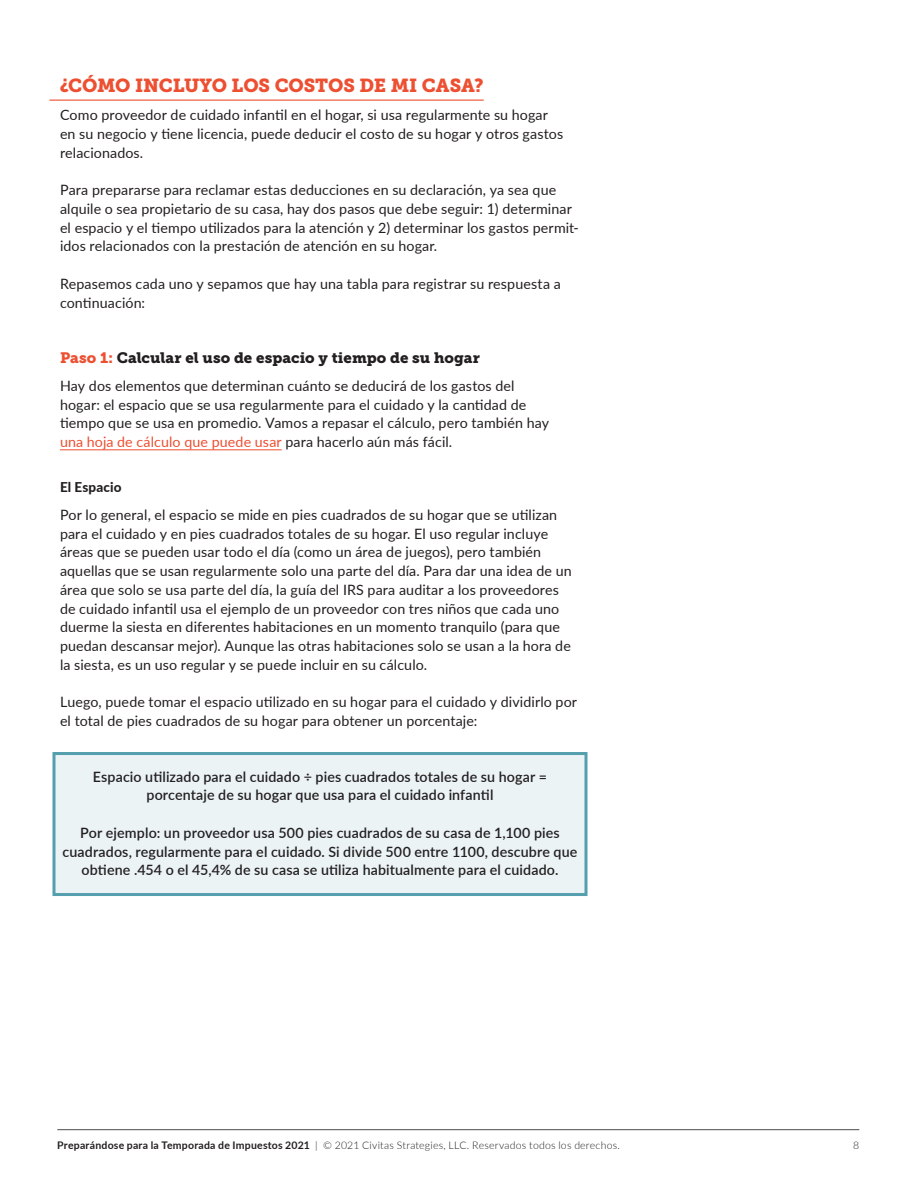
<style>
.page{position:relative;width:918px;height:1188px;background:#fff}
.page>*{position:absolute;margin:0;border:0;box-sizing:border-box;transform-origin:0 0}
.t1{font:18.75px "Museo Slab 900";letter-spacing:-.005em;color:#ed4f31}
.t2{font:15px "Museo Slab 900";letter-spacing:.005em;color:#231f20}
.Body{font:14.25px/18.8px "Lato";letter-spacing:.01em;color:#231f20}
.Equations___Example{font:600 14.25px/18.8px "Lato";letter-spacing:.01em;color:#231f20;text-align:center}
.t3{font:800 13.5px "Lato";letter-spacing:.01em;color:#231f20}
.t4{font:300 10.5px "Lato";letter-spacing:.02em;color:#231f20}
.s1{color:#ed4f31}
.s2{font-weight:700}
</style>
<div class="page">
<hr style="left:57px;top:1129px;width:802px;height:1px;background:#4b4c4d">
<hr style="left:50px;top:100px;width:434px;height:1px;background:#ed4f31">
<hr style="left:60px;top:450px;width:222px;height:1px;background:#ed4f31">
<div style="left:52px;top:752px;width:536px;height:144px;background:#ebf3f5;border:3px solid #559eae"></div>
<h2 class="t1" style="left:60px;top:75px;width:425px">¿CÓMO INCLUYO LOS COSTOS DE MI CASA?</h2>
<p class="Body" style="left:60px;top:105px;width:505px">Como proveedor de cuidado infantil en el hogar, si usa regularmente su hogar en su negocio y tiene licencia, puede deducir el costo de su hogar y otros gastos relacionados.</p>
<p class="Body" style="left:60px;top:180px;width:520px">Para prepararse para reclamar estas deducciones en su declaración, ya sea que alquile o sea propietario de su casa, hay dos pasos que debe seguir: 1) determinar el espacio y el tiempo utilizados para la atención y 2) determinar los gastos permit&shy;idos relacionados con la prestación de atención en su hogar.</p>
<p class="Body" style="left:60px;top:274px;width:502px">Repasemos cada uno y sepamos que hay una tabla para registrar su respuesta a continuación:</p>
<h3 class="t2" style="left:60px;top:349px;width:421px"><span class="s1">Paso 1:</span> Calcular el uso de espacio y tiempo de su hogar</h3>
<p class="Body" style="left:60px;top:376px;width:491px">Hay dos elementos que determinan cuánto se deducirá de los gastos del hogar: el espacio que se usa regularmente para el cuidado y la cantidad de tiempo que se usa en promedio. Vamos a repasar el cálculo, pero también hay <span class="s1">una hoja de cálculo que puede usar</span> para hacerlo aún más fácil.</p>
<h4 class="t3" style="left:60px;top:477px;width:63px">El Espacio</h4>
<p class="Body" style="left:60px;top:505px;width:513px">Por lo general, el espacio se mide en pies cuadrados de su hogar que se utilizan para el cuidado y en pies cuadrados totales de su hogar. El uso regular incluye áreas que se pueden usar todo el día (como un área de juegos), pero también aquellas que se usan regularmente solo una parte del día. Para dar una idea de un área que solo se usa parte del día, la guía del IRS para auditar a los proveedores de cuidado infantil usa el ejemplo de un proveedor con tres niños que cada uno duerme la siesta en diferentes habitaciones en un momento tranquilo (para que puedan descansar mejor). Aunque las otras habitaciones solo se usan a la hora de la siesta, es un uso regular y se puede incluir en su cálculo.</p>
<p class="Body" style="left:60px;top:692px;width:519px">Luego, puede tomar el espacio utilizado en su hogar para el cuidado y dividirlo por el total de pies cuadrados de su hogar para obtener un porcentaje:</p>
<p class="Equations___Example" style="left:93px;top:766px;width:456px">Espacio utilizado para el cuidado ÷ pies cuadrados totales de su hogar = porcentaje de su hogar que usa para el cuidado infantil</p>
<p class="Equations___Example" style="left:63px;top:823px;width:516px">Por ejemplo: un proveedor usa 500 pies cuadrados de su casa de 1,100 pies cuadrados, regularmente para el cuidado. Si divide 500 entre 1100, descubre que obtiene .454 o el 45,4% de su casa se utiliza habitualmente para el cuidado.</p>
<p class="t4" style="left:57px;top:1138px;width:564px"><span class="s2">Preparándose para la Temporada de Impuestos 2021</span> | © 2021 Civitas Strategies, LLC. Reservados todos los derechos.</p>
<p class="t4" style="left:853px;top:1138px;width:8px">8</p>
</div>
